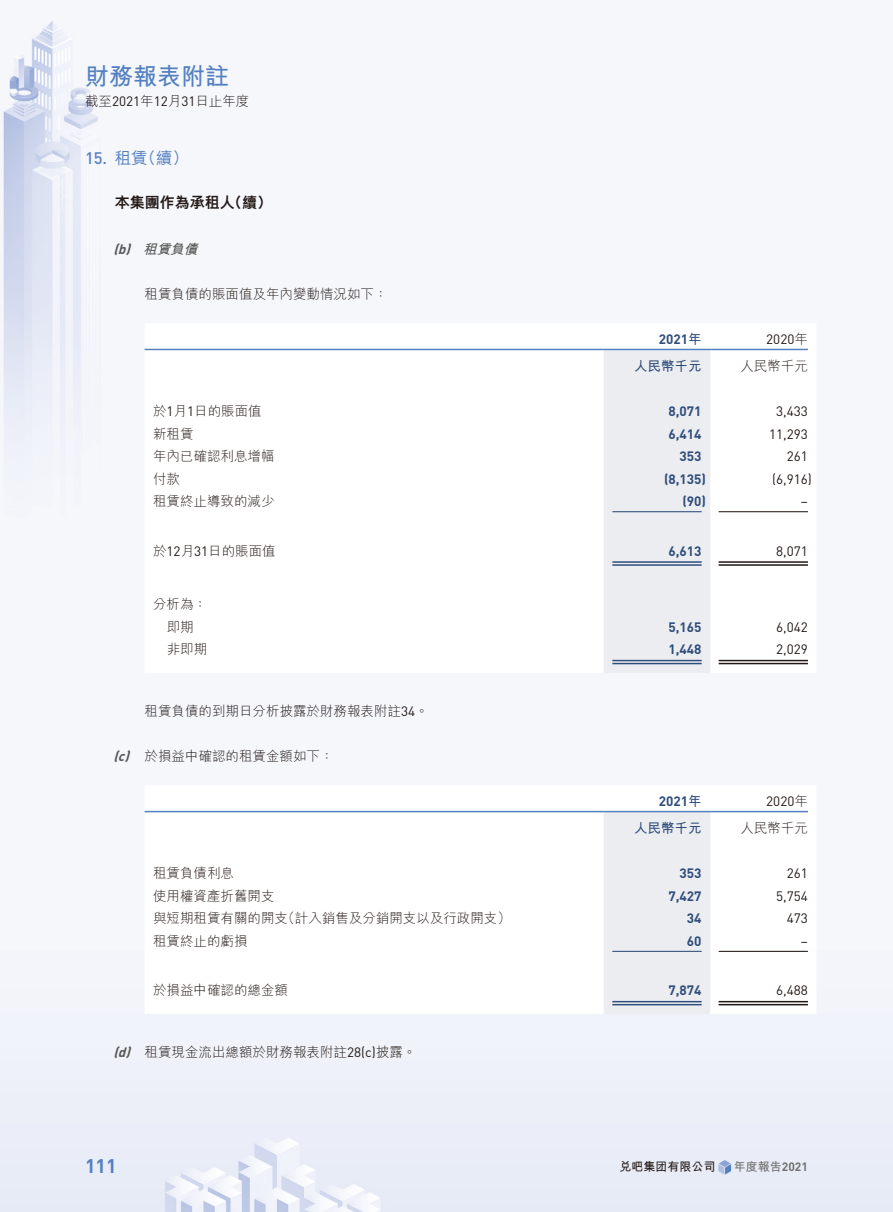
<style>
.page{position:relative;width:893px;height:1212px;background:#fff}
.page>*{position:absolute;margin:0;border:0;box-sizing:border-box;transform-origin:0 0}
.t1{font:24px "M Hei HK Bold E Ten B5 H";color:#5480c1}
.t2{font:700 19.5px "DIN Pro";color:#5480c1}
.t3{font:16.5px "M Hei HK Medium E Ten B5 H";color:#5480c1}
.t4{font:15px "M Hei HK Heavy E Ten B5 H";color:#231916}
.t5{font:13.5px/22.5px "M Hei HK Light E Ten B5 H";color:#231916;text-align:center}
.t6{font:700 13.5px "DIN Pro";color:#304e7b}
.t7{font:13.5px "DIN Pro";color:#231916}
.t8{font:13.5px "M Hei HK Bold E Ten B5 H";color:#304e7b}
.t9{font:italic 13.5px "M Hei HK Bold E Ten B5 H";color:#595857}
.t10{font:12px "M Hei HK Bold E Ten B5 H";color:#231916}
.t11{font:12px "M Hei HK Bold E Ten B5 H";color:#717171}
.s1{font-family:"DIN Pro"}
.s2{font-family:"DIN Pro";font-weight:500}
.s3{font-family:"DIN Pro";font-weight:700}
.s4{font-family:"M Hei HK Bold E Ten B5 H";font-weight:400}
.s5{font-family:"M Hei HK Light E Ten B5 H"}
.s6{font-family:"DIN Pro";font-weight:700;font-style:italic;color:#595857}
.s7{font-family:"M Hei HKS Bold E Ten B5 H"}
</style>
<div class="page">
<img style="left:0;top:19px;width:893px;height:1193px">
<svg style="left:718px;top:1160px;width:13px;height:14px"></svg>
<svg style="left:145px;top:323px;width:671px;height:350px"></svg>
<div style="left:604px;top:350px;width:106px;height:323px;background:#ecedf1"></div>
<hr style="left:145px;top:349px;width:459px;height:1px;background:#5480c1">
<hr style="left:604px;top:349px;width:106px;height:1px;background:#5480c1">
<hr style="left:710px;top:349px;width:98px;height:1px;background:#5480c1">
<hr style="left:612px;top:511px;width:90px;height:1px;background:#304e7b">
<hr style="left:719px;top:511px;width:89px;height:1px;background:#231916">
<hr style="left:612px;top:561px;width:90px;height:2px;background:#304e7b">
<hr style="left:612px;top:564px;width:90px;height:2px;background:#304e7b">
<hr style="left:719px;top:561px;width:89px;height:2px;background:#231916">
<hr style="left:719px;top:564px;width:89px;height:2px;background:#231916">
<hr style="left:612px;top:660px;width:90px;height:1px;background:#304e7b">
<hr style="left:612px;top:663px;width:90px;height:1px;background:#304e7b">
<hr style="left:719px;top:660px;width:89px;height:1px;background:#231916">
<hr style="left:719px;top:663px;width:89px;height:1px;background:#231916">
<svg style="left:145px;top:785px;width:671px;height:229px"></svg>
<div style="left:604px;top:812px;width:106px;height:202px;background:#ecedf1"></div>
<hr style="left:145px;top:811px;width:459px;height:1px;background:#5480c1">
<hr style="left:604px;top:811px;width:106px;height:1px;background:#5480c1">
<hr style="left:710px;top:811px;width:98px;height:1px;background:#5480c1">
<hr style="left:612px;top:951px;width:90px;height:1px;background:#304e7b">
<hr style="left:719px;top:951px;width:89px;height:1px;background:#231916">
<hr style="left:612px;top:1001px;width:90px;height:1px;background:#304e7b">
<hr style="left:612px;top:1004px;width:90px;height:1px;background:#304e7b">
<hr style="left:719px;top:1001px;width:89px;height:1px;background:#231916">
<hr style="left:719px;top:1004px;width:89px;height:1px;background:#231916">
<h1 class="t1" style="left:85px;top:67px;width:145px">財務報表附註</h1>
<p class="t5" style="left:85px;top:92px;width:166px">截至<span class="s1">2021</span>年<span class="s1">12</span>月<span class="s1">31</span>日止年度</p>
<p class="t3" style="left:85px;top:151px;width:106px"><span class="s2">15.</span> 租賃（續）</p>
<p class="t4" style="left:115px;top:196px;width:159px">本集團作為承租人（續）</p>
<p class="t9" style="left:113px;top:244px;width:89px"><span class="s3">(b)</span> 租賃負債</p>
<p class="t5" style="left:145px;top:284px;width:244px">租賃負債的賬面值及年內變動情況如下：</p>
<p class="t6" style="left:659px;top:334px;width:44px">2021<span class="s4">年</span></p>
<p class="t7" style="left:766px;top:334px;width:43px">2020<span class="s5">年</span></p>
<p class="t8" style="left:634px;top:361px;width:69px">人民幣千元</p>
<p class="t5" style="left:740px;top:356px;width:69px">人民幣千元</p>
<p class="t5" style="left:153px;top:401px;width:110px">於<span class="s1">1</span>月<span class="s1">1</span>日的賬面值</p>
<p class="t6" style="left:668px;top:406px;width:35px">8,071</p>
<p class="t7" style="left:776px;top:406px;width:33px">3,433</p>
<p class="t5" style="left:153px;top:424px;width:42px">新租賃</p>
<p class="t6" style="left:668px;top:429px;width:35px">6,414</p>
<p class="t7" style="left:769px;top:429px;width:40px">11,293</p>
<p class="t5" style="left:153px;top:446px;width:123px">年內已確認利息增幅</p>
<p class="t6" style="left:680px;top:451px;width:23px">353</p>
<p class="t7" style="left:787px;top:451px;width:23px">261</p>
<p class="t5" style="left:153px;top:469px;width:28px">付款</p>
<p class="t6" style="left:664px;top:474px;width:44px">(8,135)</p>
<p class="t7" style="left:772px;top:474px;width:41px">(6,916)</p>
<p class="t5" style="left:153px;top:491px;width:123px">租賃終止導致的減少</p>
<p class="t6" style="left:682px;top:496px;width:25px">(90)</p>
<p class="t7" style="left:801px;top:496px;width:9px">–</p>
<p class="t5" style="left:153px;top:541px;width:124px">於<span class="s1">12</span>月<span class="s1">31</span>日的賬面值</p>
<p class="t6" style="left:668px;top:546px;width:35px">6,613</p>
<p class="t7" style="left:776px;top:546px;width:33px">8,071</p>
<p class="t5" style="left:153px;top:594px;width:55px">分析為：即期</p>
<p class="t6" style="left:668px;top:622px;width:35px">5,165</p>
<p class="t7" style="left:776px;top:622px;width:33px">6,042</p>
<p class="t5" style="left:167px;top:639px;width:42px">非即期</p>
<p class="t6" style="left:668px;top:644px;width:35px">1,448</p>
<p class="t7" style="left:776px;top:644px;width:33px">2,029</p>
<p class="t5" style="left:145px;top:702px;width:286px">租賃負債的到期日分析披露於財務報表附註<span class="s1">34</span>。</p>
<p class="t5" style="left:113px;top:747px;width:222px"><span class="s6">(c)</span> 於損益中確認的租賃金額如下：</p>
<p class="t6" style="left:659px;top:796px;width:44px">2021<span class="s4">年</span></p>
<p class="t7" style="left:766px;top:796px;width:43px">2020<span class="s5">年</span></p>
<p class="t8" style="left:634px;top:823px;width:69px">人民幣千元</p>
<p class="t5" style="left:740px;top:819px;width:69px">人民幣千元</p>
<p class="t5" style="left:153px;top:864px;width:82px">租賃負債利息</p>
<p class="t6" style="left:680px;top:868px;width:23px">353</p>
<p class="t7" style="left:787px;top:868px;width:23px">261</p>
<p class="t5" style="left:153px;top:886px;width:123px">使用權資產折舊開支</p>
<p class="t6" style="left:668px;top:891px;width:35px">7,427</p>
<p class="t7" style="left:776px;top:891px;width:33px">5,754</p>
<p class="t5" style="left:153px;top:909px;width:359px">與短期租賃有關的開支（計入銷售及分銷開支以及行政開支）</p>
<p class="t6" style="left:687px;top:913px;width:16px">34</p>
<p class="t7" style="left:787px;top:913px;width:23px">473</p>
<p class="t5" style="left:153px;top:931px;width:96px">租賃終止的虧損</p>
<p class="t6" style="left:687px;top:936px;width:16px">60</p>
<p class="t7" style="left:801px;top:936px;width:9px">–</p>
<p class="t5" style="left:153px;top:981px;width:136px">於損益中確認的總金額</p>
<p class="t6" style="left:668px;top:985px;width:35px">7,874</p>
<p class="t7" style="left:776px;top:985px;width:33px">6,488</p>
<p class="t5" style="left:113px;top:1043px;width:304px"><span class="s6">(d)</span> 租賃現金流出總額於財務報表附註<span class="s1">28(c)</span>披露。</p>
<h2 class="t2" style="left:85px;top:1159px;width:33px">111</h2>
<p class="t10" style="left:619px;top:1161px;width:97px">兌吧集<span class="s7">團</span>有限公司</p>
<p class="t11" style="left:734px;top:1161px;width:76px">年度報告<span class="s3">2021</span></p>
</div>
